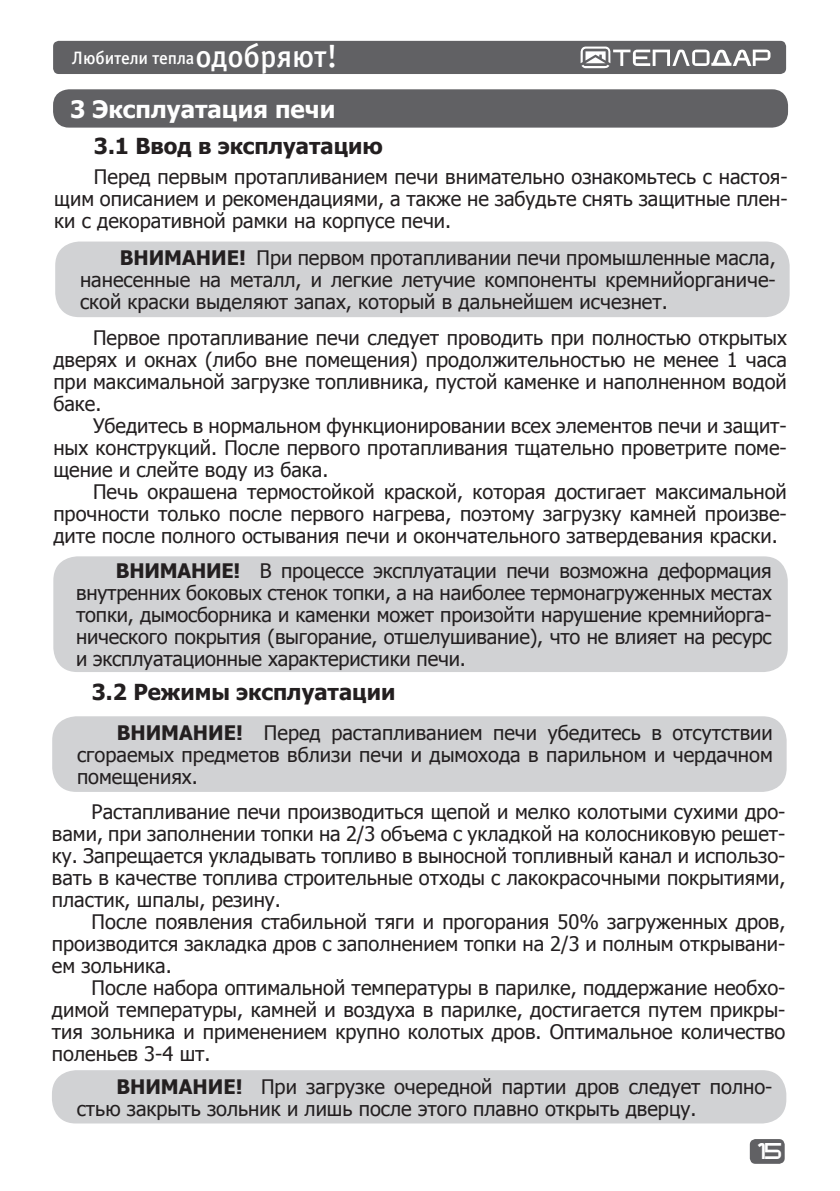
<style>
.page{position:relative;width:840px;height:1191px;background:#fff}
.page>*{position:absolute;margin:0;border:0;box-sizing:border-box;transform-origin:0 0}
.t1{font:700 24px "Tahoma";color:#fff}
.t2{font:700 22px "Tahoma";color:#231f20}
.t3{font:20px/22px "Tahoma";color:#231f20;text-align:justify}
.t4{font:18px "Officina Sans Medium C";letter-spacing:-.005em;color:#fff}
.t5{font:16px "teplodar";color:#fff}
.s1{font-size:32px}
.s2{font-weight:700}
</style>
<div class="page">
<div style="left:749px;top:1139px;width:35px;height:24px;background:#616164;border-radius:6px"></div>
<div style="left:53px;top:41px;width:732px;height:33px;background:#616164;border-radius:6px"></div>
<svg style="left:580px;top:46px;width:190px;height:22px"></svg>
<div style="left:53px;top:89px;width:734px;height:39px;background:#616164;border-radius:16px"></div>
<div style="left:55px;top:241px;width:734px;height:76px;background:#d1d2d4;border-radius:24px"></div>
<div style="left:53px;top:556px;width:734px;height:116px;background:#d1d2d4;border-radius:24px"></div>
<div style="left:52px;top:716px;width:734px;height:76px;background:#d1d2d4;border-radius:24px"></div>
<div style="left:52px;top:1070px;width:733px;height:53px;background:#d1d2d4;border-radius:24px"></div>
<p class="t4" style="left:72px;top:48px;width:267px">Любители тепла<span class="s1">одобряют!</span></p>
<p class="t1" style="left:70px;top:92px;width:266px">3 Эксплуатация печи</p>
<p class="t2" style="left:94px;top:131px;width:290px">3.1 Ввод в эксплуатацию</p>
<p class="t3" style="left:54px;top:165px;width:734px;text-indent:40px">Перед первым протапливанием печи внимательно ознакомьтесь с настоя&shy;щим описанием и рекомендациями, а также не забудьте снять защитные плен&shy;ки с декоративной рамки на корпусе печи.</p>
<p class="t3" style="left:80px;top:246px;width:697px;text-indent:40px"><span class="s2">ВНИМАНИЕ!</span> При первом протапливании печи промышленные масла, нанесенные на металл, и легкие летучие компоненты кремнийорганиче&shy;ской краски выделяют запах, который в дальнейшем исчезнет.</p>
<p class="t3" style="left:53px;top:325px;width:734px;text-indent:40px">Первое протапливание печи следует проводить при полностью открытых дверях и окнах (либо вне помещения) продолжительностью не менее 1 часа при максимальной загрузке топливника, пустой каменке и наполненном водой баке.</p>
<p class="t3" style="left:53px;top:413px;width:734px;text-indent:40px">Убедитесь в нормальном функционировании всех элементов печи и защит&shy;ных конструкций. После первого протапливания тщательно проветрите поме&shy;щение и слейте воду из бака.</p>
<p class="t3" style="left:53px;top:479px;width:734px;text-indent:40px">Печь окрашена термостойкой краской, которая достигает максимальной прочности только после первого нагрева, поэтому загрузку камней произве&shy;дите после полного остывания печи и окончательного затвердевания краски.</p>
<p class="t3" style="left:76px;top:559px;width:696px;text-indent:40px"><span class="s2">ВНИМАНИЕ!</span> В процессе эксплуатации печи возможна деформация внутренних боковых стенок топки, а на наиболее термонагруженных местах топки, дымосборника и каменки может произойти нарушение кремнийорга&shy;нического покрытия (выгорание, отшелушивание), что не влияет на ресурс и эксплуатационные характеристики печи.</p>
<p class="t2" style="left:92px;top:676px;width:305px">3.2 Режимы эксплуатации</p>
<p class="t3" style="left:77px;top:720px;width:697px;text-indent:40px"><span class="s2">ВНИМАНИЕ!</span> Перед растапливанием печи убедитесь в отсутствии сгораемых предметов вблизи печи и дымохода в парильном и чердачном помещениях.</p>
<p class="t3" style="left:52px;top:800px;width:734px;text-indent:40px">Растапливание печи производиться щепой и мелко колотыми сухими дро&shy;вами, при заполнении топки на 2/3 объема с укладкой на колосниковую решет&shy;ку. Запрещается укладывать топливо в выносной топливный канал и использо&shy;вать в качестве топлива строительные отходы с лакокрасочными покрытиями, пластик, шпалы, резину.</p>
<p class="t3" style="left:52px;top:910px;width:734px;text-indent:40px">После появления стабильной тяги и прогорания 50% загруженных дров, производится закладка дров с заполнением топки на 2/3 и полным открывани&shy;ем зольника.</p>
<p class="t3" style="left:52px;top:976px;width:734px;text-indent:40px">После набора оптимальной температуры в парилке, поддержание необхо&shy;димой температуры, камней и воздуха в парилке, достигается путем прикры&shy;тия зольника и применением крупно колотых дров. Оптимальное количество поленьев 3-4 шт.</p>
<p class="t3" style="left:77px;top:1074px;width:697px;text-indent:40px"><span class="s2">ВНИМАНИЕ!</span> При загрузке очередной партии дров следует полно&shy;стью закрыть зольник и лишь после этого плавно открыть дверцу.</p>
<p class="t5" style="left:753px;top:1144px;width:29px">15</p>
</div>
